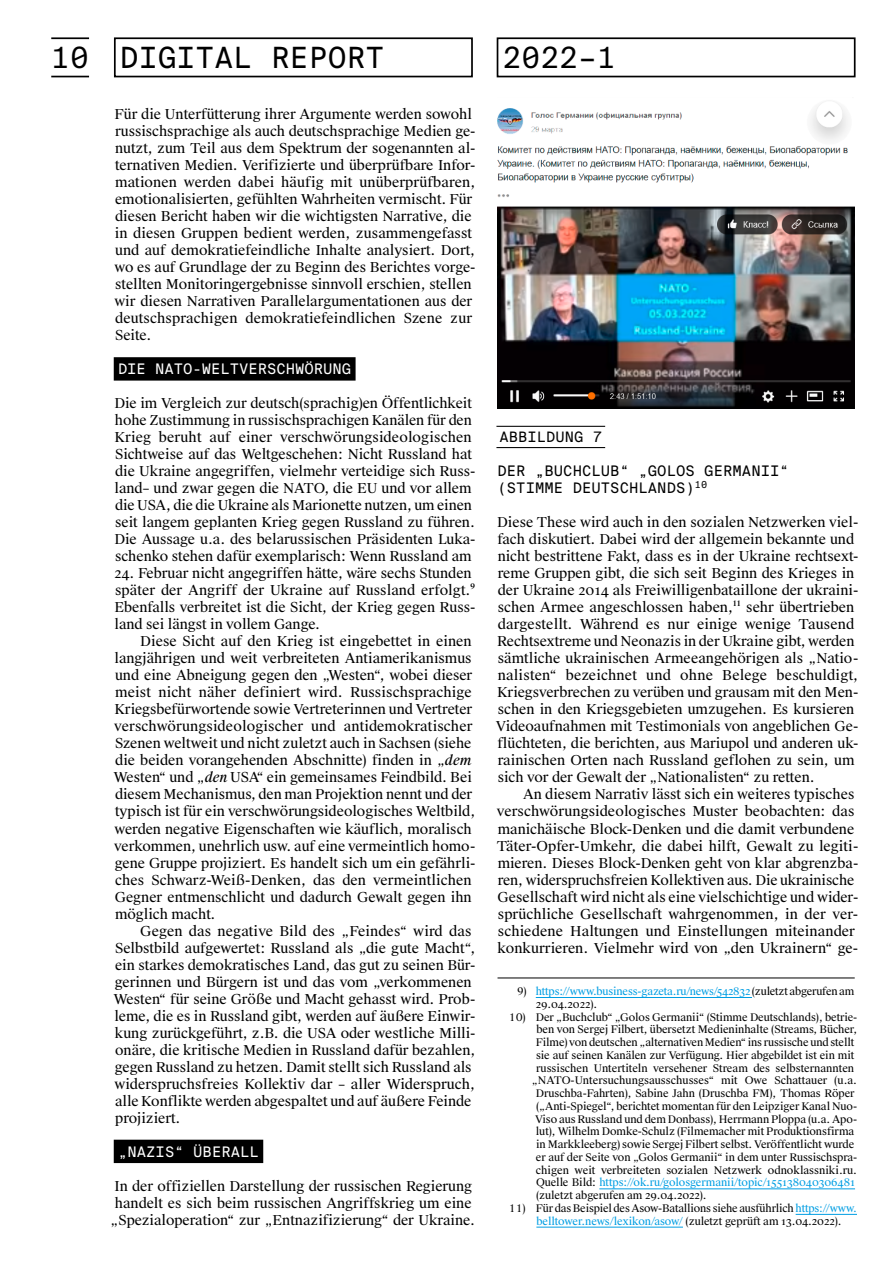
<style>
.page{position:relative;width:893px;height:1263px;background:#fff}
.page>*{position:absolute;margin:0;border:0;box-sizing:border-box;transform-origin:0 0}
.t1{font:29.25px "Suisse Intl Mono";color:#000}
.t2{font:14.55px/17px "Suisse Intl Mono";color:#000}
.t3{font:14.55px "Suisse Intl Mono";letter-spacing:-.005em;color:#fff}
.t4{font:14.4px "Suisse Intl Mono";color:#000}
.t5{font:13.65px/17px "Suisse Works";letter-spacing:-.005em;color:#000}
.t6{font:10.5px/12.8px "Suisse Works";letter-spacing:-.01em;color:#000}
.t7{font:10.5px/12.8px "Suisse Works";letter-spacing:-.02em;color:#009ee3}
.s1{font-style:italic}
.s2{color:#fff}
.s3{color:#000}
.s4{color:#009ee3}
</style>
<div class="page">
<div style="left:114px;top:37px;width:359px;height:40px;border:2px solid #000"></div>
<div style="left:497px;top:37px;width:358px;height:40px;border:2px solid #000"></div>
<hr style="left:51px;top:37px;width:38px;height:2px;background:#000">
<hr style="left:51px;top:76px;width:38px;height:1px;background:#000">
<div style="left:114px;top:357px;width:242px;height:24px;background:#000"></div>
<div style="left:114px;top:1140px;width:149px;height:23px;background:#000"></div>
<hr style="left:497px;top:977px;width:358px;height:1px;background:#000">
<hr style="left:536px;top:997px;width:216px;height:1px;background:#009ee3">
<hr style="left:599px;top:1188px;width:256px;height:1px;background:#009ee3">
<hr style="left:796px;top:1214px;width:61px;height:1px;background:#009ee3">
<hr style="left:536px;top:1227px;width:147px;height:1px;background:#009ee3">
<hr style="left:496px;top:426px;width:109px;height:1px;background:#000">
<hr style="left:496px;top:447px;width:109px;height:1px;background:#000">
<img style="left:497px;top:101px;width:358px;height:307px">
<h1 class="t1" style="left:51px;top:41px;width:335px">10 DIGITAL REPORT</h1>
<h1 class="t1" style="left:503px;top:41px;width:115px">2022–1</h1>
<p class="t5" style="left:114px;top:106px;width:363px">Für die Unterfütterung ihrer Argumente werden sowohl russischsprachige als auch deutschsprachige Medien ge&shy;nutzt, zum Teil aus dem Spektrum der sogenannten al&shy;ternativen Medien. Verifizierte und überprüfbare Infor&shy;mationen werden dabei häufig mit unüberprüfbaren, emotionalisierten, gefühlten Wahrheiten vermischt. Für diesen Bericht haben wir die wichtigsten Narrative, die in diesen Gruppen bedient werden, zusammengefasst und auf demokratiefeindliche Inhalte analysiert. Dort, wo es auf Grundlage der zu Beginn des Berichtes vorge&shy;stellten Monitoringergebnisse sinnvoll erschien, stellen wir diesen Narrativen Parallelargumentationen aus der deutschsprachigen demokratiefeindlichen Szene zur Seite.</p>
<p class="t3" style="left:118px;top:361px;width:235px">DIE NATO-WELTVERSCHWÖRUNG</p>
<p class="t5" style="left:114px;top:395px;width:363px">Die im Vergleich zur deutsch(sprachig)en Öffentlichkeit hohe Zustimmung in russischsprachigen Kanälen für den Krieg beruht auf einer verschwörungsideologischen Sichtweise auf das Weltgeschehen: Nicht Russland hat die Ukraine angegriffen, vielmehr verteidige sich Russ&shy;land– und zwar gegen die NATO, die EU und vor allem die USA, die die Ukraine als Marionette nutzen, um einen seit langem geplanten Krieg gegen Russland zu führen.<br>Die Aussage u.a. des belarussischen Präsidenten Luka&shy;schenko stehen dafür exemplarisch: Wenn Russland am</p>
<p class="t5" style="left:114px;top:565px;width:363px">24. Februar nicht angegriffen hätte, wäre sechs Stunden später der Angriff der Ukraine auf Russland erfolgt.9<br>Ebenfalls verbreitet ist die Sicht, der Krieg gegen Russ&shy;land sei längst in vollem Gange.</p>
<p class="t5" style="left:113px;top:633px;width:364px;text-indent:27px">Diese Sicht auf den Krieg ist eingebettet in einen langjährigen und weit verbreiteten Antiamerikanismus und eine Abneigung gegen den „Westen“, wobei dieser meist nicht näher definiert wird. Russischsprachige Kriegsbefürwortende sowie Vertreterinnen und Vertreter verschwörungsideologischer und antidemokratischer Szenen weltweit und nicht zuletzt auch in Sachsen (siehe die beiden vorangehenden Abschnitte) finden in „<span class="s1">dem </span>Westen“ und „<span class="s1">den</span> USA“ ein gemeinsames Feindbild. Bei diesem Mechanismus, den man Projektion nennt und der typisch ist für ein verschwörungsideologisches Weltbild, werden negative Eigenschaften wie käuflich, moralisch verkommen, unehrlich usw. auf eine vermeintlich homo&shy;gene Gruppe projiziert. Es handelt sich um ein gefährli&shy;ches Schwarz-Weiß-Denken, das den vermeintlichen Gegner entmenschlicht und dadurch Gewalt gegen ihn möglich macht.</p>
<p class="t5" style="left:113px;top:922px;width:364px;text-indent:27px">Gegen das negative Bild des „Feindes“ wird das Selbstbild aufgewertet: Russland als „die gute Macht“, ein starkes demokratisches Land, das gut zu seinen Bür&shy;gerinnen und Bürgern ist und das vom „verkommenen Westen“ für seine Größe und Macht gehasst wird. Prob&shy;leme, die es in Russland gibt, werden auf äußere Einwir&shy;kung zurückgeführt, z.B. die USA oder westliche Milli&shy;onäre, die kritische Medien in Russland dafür bezahlen, gegen Russland zu hetzen. Damit stellt sich Russland als widerspruchsfreies Kollektiv dar – aller Widerspruch, alle Konflikte werden abgespaltet und auf äußere Feinde projiziert.</p>
<p class="t3" style="left:118px;top:1143px;width:142px">„NAZIS“ ÜBERALL</p>
<p class="t5" style="left:111px;top:1178px;width:366px;text-align:center">In der offiziellen Darstellung der russischen Regierung handelt es sich beim russischen Angriffskrieg um eine „Spezialoperation“ zur „Entnazifizierung“ der Ukraine.</p>
<p class="t4" style="left:500px;top:429px;width:104px">ABBILDUNG 7</p>
<p class="t2" style="left:497px;top:463px;width:293px">DER „BUCHCLUB“ „GOLOS GERMANII“ (STIMME DEUTSCHLANDS)<sup>10</sup></p>
<p class="t5" style="left:496px;top:514px;width:364px">Diese These wird auch in den sozialen Netzwerken viel&shy;fach diskutiert. Dabei wird der allgemein bekannte und nicht bestrittene Fakt, dass es in der Ukraine rechtsext&shy;reme Gruppen gibt, die sich seit Beginn des Krieges in der Ukraine 2014 als Freiwilligenbataillone der ukraini&shy;schen Armee angeschlossen haben,11 sehr übertrieben dargestellt. Während es nur einige wenige Tausend Rechtsextreme und Neonazis in der Ukraine gibt, werden sämtliche ukrainischen Armeeangehörigen als „Natio&shy;nalisten“ bezeichnet und ohne Belege beschuldigt, Kriegsverbrechen zu verüben und grausam mit den Men&shy;schen in den Kriegsgebieten umzugehen. Es kursieren Videoaufnahmen mit Testimonials von angeblichen Ge&shy;flüchteten, die berichten, aus Mariupol und anderen uk&shy;rainischen Orten nach Russland geflohen zu sein, um sich vor der Gewalt der „Nationalisten“ zu retten.</p>
<p class="t5" style="left:497px;top:786px;width:363px;text-indent:26px">An diesem Narrativ lässt sich ein weiteres typisches verschwörungsideologisches Muster beobachten: das manichäische Block-Denken und die damit verbundene Täter-Opfer-Umkehr, die dabei hilft, Gewalt zu legiti&shy;mieren. Dieses Block-Denken geht von klar abgrenzba&shy;ren, widerspruchsfreien Kollektiven aus. Die ukrainische Gesellschaft wird nicht als eine vielschichtige und wider&shy;sprüchliche Gesellschaft wahrgenommen, in der ver&shy;schiedene Haltungen und Einstellungen miteinander konkurrieren. Vielmehr wird von „den Ukrainern“ ge-</p>
<p class="t7" style="left:536px;top:985px;width:320px;text-indent:-26px"><span class="s2">0</span><span class="s3">9)</span> https://www.business-gazeta.ru/news/542832 <span class="s3">(zuletzt abgerufen am<br>29.04.2022).</span></p>
<p class="t6" style="left:509px;top:1011px;width:350px">10) Der „Buchclub“ „Golos Germanii“ (Stimme Deutschlands), betrie-</p>
<p class="t6" style="left:536px;top:1023px;width:322px">ben von Sergej Filbert, übersetzt Medieninhalte (Streams, Bücher,</p>
<p class="t6" style="left:536px;top:1036px;width:320px">Filme) von deutschen „alternativen Medien“ ins russische und stellt</p>
<p class="t6" style="left:536px;top:1049px;width:320px">sie auf seinen Kanälen zur Verfügung. Hier abgebildet ist ein mit</p>
<p class="t6" style="left:536px;top:1062px;width:320px">russischen Untertiteln versehener Stream des selbsternannten</p>
<p class="t6" style="left:532px;top:1074px;width:327px">„NATO-Untersuchungsausschusses“ mit Owe Schattauer (u.a.</p>
<p class="t6" style="left:536px;top:1087px;width:320px">Druschba-Fahrten), Sabine Jahn (Druschba FM), Thomas Röper</p>
<p class="t6" style="left:536px;top:1100px;width:323px">(„Anti-Spiegel“, berichtet momentan für den Leipziger Kanal Nuo-</p>
<p class="t6" style="left:535px;top:1113px;width:324px">Viso aus Russland und dem Donbass), Herrmann Ploppa (u.a. Apo-</p>
<p class="t6" style="left:536px;top:1125px;width:320px">lut), Wilhelm Domke-Schulz (Filmemacher mit Produktionsfirma</p>
<p class="t6" style="left:536px;top:1138px;width:320px">in Markkleeberg) sowie Sergej Filbert selbst. Veröffentlicht wurde</p>
<p class="t6" style="left:536px;top:1151px;width:323px">er auf der Seite von „Golos Germanii“ in dem unter Russischspra-</p>
<p class="t6" style="left:536px;top:1164px;width:323px">chigen weit verbreiteten sozialen Netzwerk odnoklassniki.ru.</p>
<p class="t7" style="left:536px;top:1176px;width:321px"><span class="s3">Quelle Bild:</span> https://ok.ru/golosgermanii/topic/155138040306481</p>
<p class="t6" style="left:536px;top:1189px;width:172px">(zuletzt abgerufen am 29.04.2022).</p>
<p class="t6" style="left:536px;top:1202px;width:322px;text-indent:-27px">11) Für das Beispiel des Asow-Batallions siehe ausführlich <span class="s4">https://www. belltower.news/lexikon/asow/</span> (zuletzt geprüft am 13.04.2022).</p>
</div>
